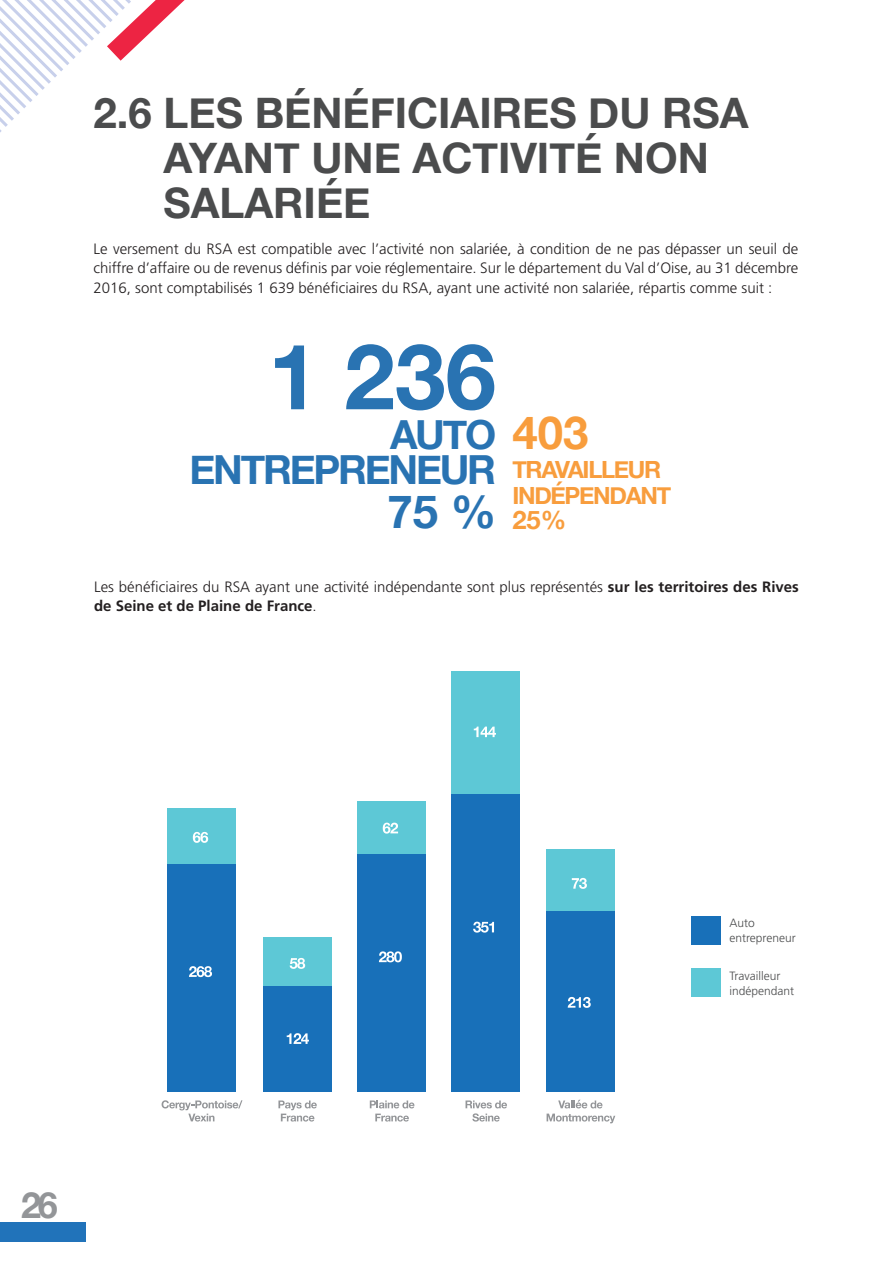
<style>
.page{position:relative;width:893px;height:1263px;background:#fff}
.page>*{position:absolute;margin:0;border:0;box-sizing:border-box;transform-origin:0 0}
.t1{font:700 91.05px "Helvetica Neue";color:#2973b2}
.t2{font:700 45.6px "Helvetica Neue";color:#2973b2}
.t3{font:700 45.6px "Helvetica Neue";color:#f89d3d}
.t4{font:700 42px/45px "Helvetica Neue";color:#4b4c4d}
.t5{font:700 40.05px/34.7px "Helvetica Neue";letter-spacing:-.055em;color:#2973b2;text-align:right}
.t6{font:700 36px "Helvetica Neue";color:#939598}
.t7{font:700 25.5px "Helvetica Neue";color:#f89d3d}
.t8{font:700 23.7px/25.5px "Helvetica Neue";letter-spacing:-.055em;color:#f89d3d}
.t9{font:300 15px/19.5px "Frutiger LT Std";color:#231f20;text-align:justify}
.t10{font:300 12px/15px "Frutiger LT Std";color:#4b4c4d}
.s1{font-weight:700}
</style>
<div class="page">
<div style="left:0;top:1222px;width:85px;height:20px;background:#2173ba"></div>
<div style="left:168px;top:808px;width:68px;height:56px;background:#5dc8d6"></div>
<div style="left:168px;top:864px;width:68px;height:227px;background:#1870b9"></div>
<div style="left:263px;top:937px;width:68px;height:49px;background:#5dc8d6"></div>
<div style="left:263px;top:986px;width:68px;height:105px;background:#1870b9"></div>
<div style="left:358px;top:801px;width:68px;height:53px;background:#5dc8d6"></div>
<div style="left:358px;top:854px;width:68px;height:237px;background:#1870b9"></div>
<div style="left:452px;top:672px;width:68px;height:122px;background:#5dc8d6"></div>
<div style="left:452px;top:794px;width:68px;height:297px;background:#1870b9"></div>
<div style="left:546px;top:849px;width:69px;height:62px;background:#5dc8d6"></div>
<div style="left:546px;top:911px;width:69px;height:180px;background:#1870b9"></div>
<svg style="left:547px;top:1100px;width:68px;height:23px"></svg>
<svg style="left:162px;top:1100px;width:80px;height:21px"></svg>
<svg style="left:465px;top:1100px;width:42px;height:21px"></svg>
<svg style="left:370px;top:1100px;width:44px;height:21px"></svg>
<svg style="left:278px;top:1100px;width:39px;height:21px"></svg>
<svg style="left:189px;top:966px;width:23px;height:11px"></svg>
<svg style="left:287px;top:1033px;width:22px;height:11px"></svg>
<svg style="left:379px;top:951px;width:23px;height:11px"></svg>
<svg style="left:473px;top:922px;width:21px;height:10px"></svg>
<svg style="left:568px;top:997px;width:23px;height:11px"></svg>
<svg style="left:572px;top:878px;width:15px;height:11px"></svg>
<svg style="left:474px;top:727px;width:22px;height:10px"></svg>
<svg style="left:383px;top:823px;width:15px;height:10px"></svg>
<svg style="left:290px;top:958px;width:15px;height:11px"></svg>
<svg style="left:193px;top:832px;width:15px;height:11px"></svg>
<div style="left:691px;top:916px;width:29px;height:28px;background:#1870b9"></div>
<div style="left:691px;top:968px;width:29px;height:29px;background:#5dc8d6"></div>
<svg style="left:0;top:0;width:185px;height:133px"></svg>
<h3 class="t4" style="left:164px;top:92px;width:586px;text-indent:-70px">2.6 LES BÉNÉFICIAIRES DU RSA<br>AYANT UNE ACTIVITÉ NON<br>SALARIÉE</h3>
<p class="t9" style="left:94px;top:239px;width:706px">Le versement du RSA est compatible avec l’activité non salariée, à condition de ne pas dépasser un seuil de chiffre d’affaire ou de revenus définis par voie réglementaire. Sur le département du Val d’Oise, au 31 décembre 2016, sont comptabilisés 1 639 bénéficiaires du RSA, ayant une activité non salariée, répartis comme suit :</p>
<h1 class="t1" style="left:268px;top:305px;width:229px">1 236</h1>
<h3 class="t5" style="left:189px;top:419px;width:308px">AUTO<br>ENTREPRENEUR</h3>
<h2 class="t2" style="left:387px;top:476px;width:110px">75 %</h2>
<h2 class="t3" style="left:512px;top:397px;width:77px">403</h2>
<h3 class="t8" style="left:512px;top:458px;width:160px">TRAVAILLEUR<br>INDÉPENDANT</h3>
<h3 class="t7" style="left:512px;top:500px;width:55px">25%</h3>
<p class="t9" style="left:94px;top:577px;width:706px">Les bénéficiaires du RSA ayant une activité indépendante sont plus représentés <span class="s1">sur les territoires des Rives de Seine et de Plaine de France</span>.</p>
<h3 class="t6" style="left:21px;top:1177px;width:38px">26</h3>
<p class="t10" style="left:729px;top:915px;width:68px">Auto entrepreneur</p>
<p class="t10" style="left:729px;top:968px;width:66px">Travailleur indépendant</p>
</div>
